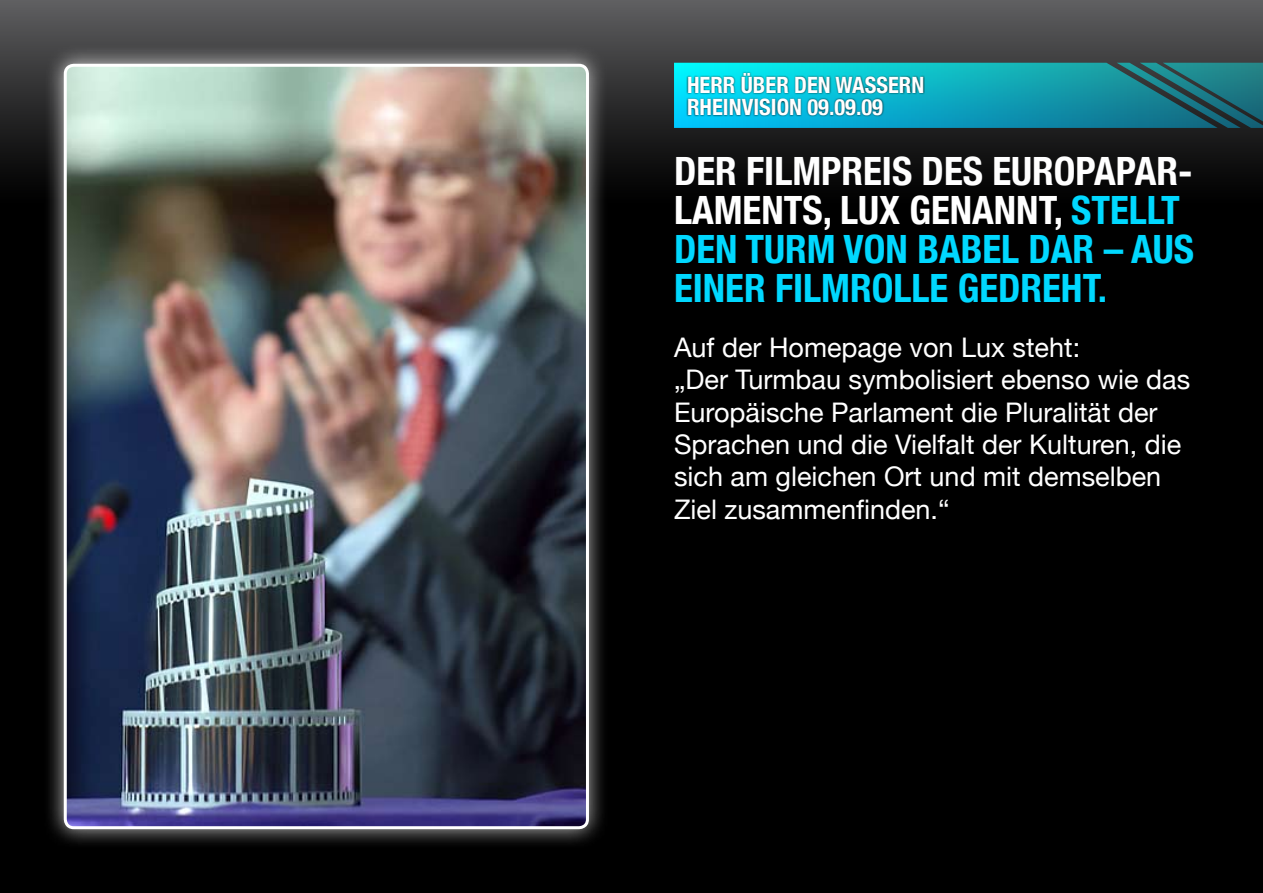
<style>
.page{position:relative;width:1263px;height:893px;background:#fff}
.page>*{position:absolute;margin:0;border:0;box-sizing:border-box;transform-origin:0 0}
.t1{font:700 condensed 39px/39px "Helvetica Neue";color:#00d8ff}
.t2{font:27px/32.4px "Helvetica Neue";color:#fff}
.t3{font:700 condensed 22.5px/22.5px "Helvetica Neue";color:#fff}
.s1{color:#fff}
</style>
<div class="page">
<div style="left:0;top:0;width:1263px;height:205px;background:linear-gradient(to bottom,#5d5e60,#000)"></div>
<div style="left:0;top:203px;width:1263px;height:690px;background:#000"></div>
<svg style="left:674px;top:63px;width:589px;height:65px;background:#1296a8"></svg>
<div style="left:686px;top:71px;width:239px;height:46px;background:#000;opacity:.75"></div>
<div style="left:43px;top:43px;width:564px;height:805px;background:#fff;opacity:.75"></div>
<img style="left:65px;top:65px;width:522px;height:763px">
<div style="left:64px;top:64px;width:525px;height:765px;border:3px solid #fff;border-radius:9px"></div>
<p class="t3" style="left:687px;top:73px;width:239px">HERR ÜBER DEN WASSERN<br>RHEINVISION 09.09.09</p>
<h1 class="t1" style="left:674px;top:151px;width:521px"><span class="s1">DER FILMPREIS DES EUROPAPAR-<br>LAMENTS, LUX GENANNT,</span> STELLT<br>DEN TURM VON BABEL DAR – AUS<br>EINER FILMROLLE GEDREHT.</h1>
<p class="t2" style="left:674px;top:331px;width:518px">Auf der Homepage von Lux steht:<br>„Der Turmbau symbolisiert ebenso wie das Europäische Parlament die Pluralität der Sprachen und die Vielfalt der Kulturen, die sich am gleichen Ort und mit demselben Ziel zusammenfinden.“</p>
</div>
